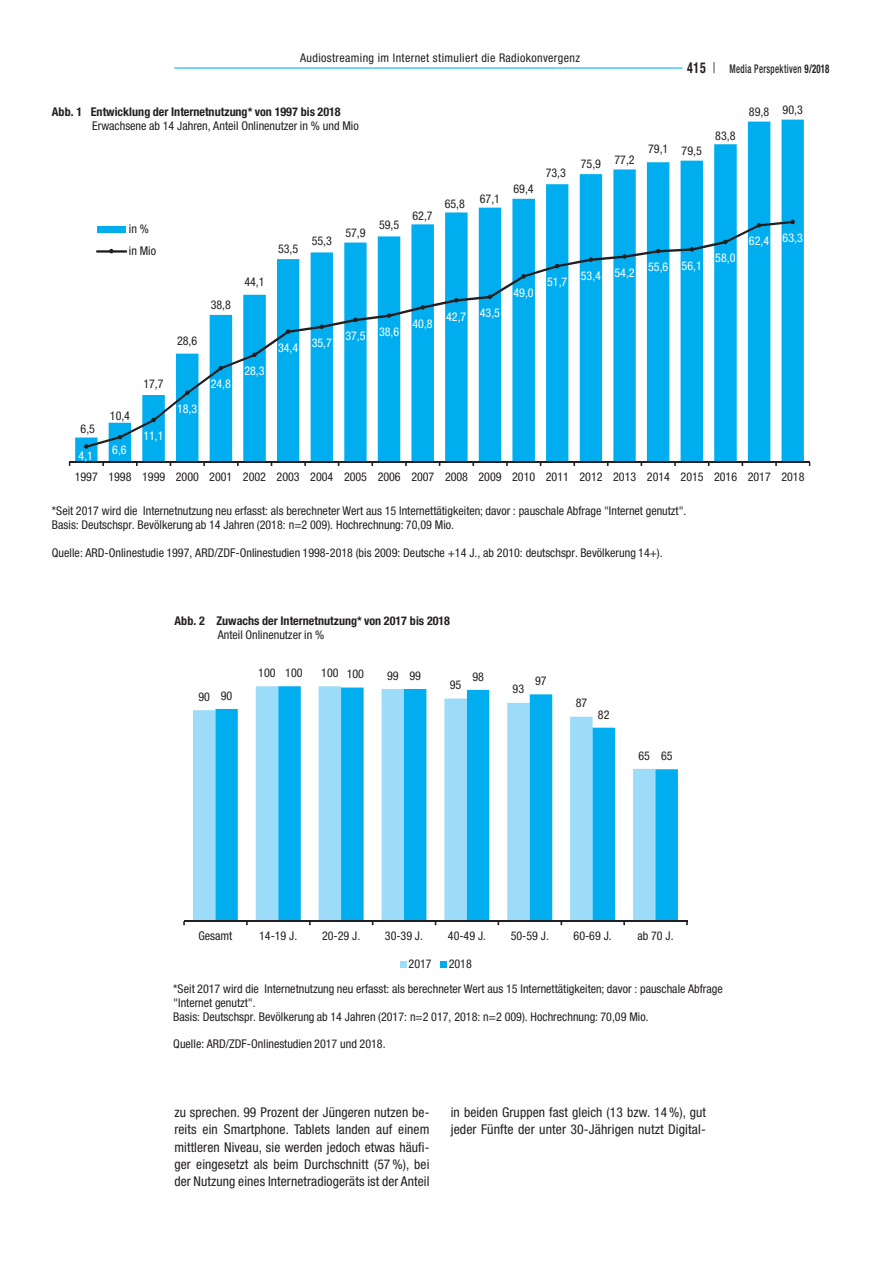
<style>
.page{position:relative;width:893px;height:1263px;background:#fff}
.page>*{position:absolute;margin:0;border:0;box-sizing:border-box;transform-origin:0 0}
.t1{font:condensed 13.5px/17.2px "Helvetica Neue LT Std";letter-spacing:.01em;color:#231f20}
.t2{font:condensed 12px/13.8px "Helvetica Neue LT Std";color:#231f20}
.t3{font:700 condensed 12px "Helvetica Neue LT Std";color:#231f20}
.t4{font:condensed 12px "Helvetica Neue LT Std";color:#fff}
.t5{font:condensed 12px "Helvetica Neue LT Std";letter-spacing:.03em;color:#231f20}
.t6{font:500 condensed 12px "Helvetica Neue LT Std";letter-spacing:.04em;color:#231f20;scale:.73 1}
.s1{font-weight:700;font-size:15px}
.s2{font-weight:300;font-size:15px}
.s3{font-weight:700}
</style>
<div class="page">
<hr style="left:174px;top:68px;width:508px;height:1px;background:#00aeef">
<svg style="left:75px;top:120px;width:729px;height:341px"></svg>
<hr style="left:70px;top:461px;width:740px;height:2px;background:#231f20">
<svg style="left:85px;top:221px;width:709px;height:227px;fill:#00aeef"></svg>
<svg style="left:84px;top:444px;width:4px;height:5px"></svg>
<svg style="left:118px;top:435px;width:4px;height:4px"></svg>
<svg style="left:151px;top:418px;width:5px;height:4px"></svg>
<svg style="left:185px;top:390px;width:4px;height:5px"></svg>
<svg style="left:218px;top:366px;width:5px;height:4px"></svg>
<svg style="left:252px;top:352px;width:5px;height:5px"></svg>
<svg style="left:286px;top:329px;width:4px;height:5px"></svg>
<svg style="left:319px;top:324px;width:5px;height:5px"></svg>
<svg style="left:353px;top:318px;width:5px;height:4px"></svg>
<svg style="left:387px;top:313px;width:4px;height:5px"></svg>
<svg style="left:420px;top:305px;width:5px;height:4px"></svg>
<svg style="left:454px;top:298px;width:4px;height:4px"></svg>
<svg style="left:488px;top:295px;width:4px;height:4px"></svg>
<svg style="left:521px;top:274px;width:5px;height:5px"></svg>
<svg style="left:555px;top:264px;width:4px;height:4px"></svg>
<svg style="left:589px;top:257px;width:4px;height:5px"></svg>
<svg style="left:622px;top:254px;width:5px;height:5px"></svg>
<svg style="left:656px;top:249px;width:4px;height:4px"></svg>
<svg style="left:690px;top:247px;width:4px;height:5px"></svg>
<svg style="left:723px;top:240px;width:4px;height:4px"></svg>
<svg style="left:757px;top:223px;width:4px;height:4px"></svg>
<svg style="left:790px;top:220px;width:5px;height:4px"></svg>
<div style="left:97px;top:226px;width:29px;height:7px;background:#00aeef"></div>
<hr style="left:96px;top:250px;width:31px;height:3px;background:#231f20">
<div style="left:193px;top:710px;width:22px;height:211px;background:#9cdcf8"></div>
<svg style="left:215px;top:686px;width:463px;height:235px"></svg>
<hr style="left:184px;top:921px;width:503px;height:1px;background:#231f20">
<svg style="left:400px;top:961px;width:6px;height:6px"></svg>
<svg style="left:440px;top:961px;width:6px;height:6px"></svg>
<svg style="left:75px;top:120px;width:354px;height:66px"></svg>
<p class="t5" style="left:300px;top:51px;width:281px">Audiostreaming im Internet stimuliert die Radiokonvergenz</p>
<p class="t3" style="left:52px;top:105px;width:290px">Abb. 1 Entwicklung der Internetnutzung* von 1997 bis 2018</p>
<p class="t2" style="left:92px;top:119px;width:268px">Erwachsene ab 14 Jahren, Anteil Onlinenutzer in % und Mio</p>
<p class="t3" style="left:52px;top:122px;width:290px">Abb. 1 Entwicklung der Internetnutzung* von 1997 bis 2018</p>
<p class="t2" style="left:546px;top:166px;width:22px">73,3</p>
<p class="t2" style="left:581px;top:155px;width:55px">75,9 77,2</p>
<p class="t6" style="left:687px;top:62px;width:196px"><span class="s1">415</span> <span class="s2">|</span> Media Perspektiven <span class="s3">9/2018</span></p>
<p class="t2" style="left:648px;top:143px;width:55px">79,1 79,5</p>
<p class="t2" style="left:715px;top:129px;width:22px">83,8</p>
<p class="t2" style="left:749px;top:104px;width:55px">89,8 90,3</p>
<p class="t2" style="left:81px;top:422px;width:16px">6,5</p>
<p class="t4" style="left:79px;top:449px;width:16px">4,1</p>
<p class="t2" style="left:129px;top:218px;width:29px;line-height:21.8px">in % in Mio</p>
<p class="t2" style="left:129px;top:227px;width:29px">in Mio</p>
<p class="t2" style="left:110px;top:409px;width:22px">10,4</p>
<p class="t4" style="left:112px;top:443px;width:16px">6,6</p>
<p class="t2" style="left:143px;top:377px;width:22px">17,7</p>
<p class="t4" style="left:143px;top:429px;width:22px">11,1</p>
<p class="t2" style="left:177px;top:334px;width:22px">28,6</p>
<p class="t4" style="left:177px;top:402px;width:22px">18,3</p>
<p class="t2" style="left:211px;top:298px;width:22px">38,8</p>
<p class="t2" style="left:244px;top:275px;width:22px">44,1</p>
<p class="t4" style="left:211px;top:377px;width:22px">24,8</p>
<p class="t4" style="left:244px;top:364px;width:22px">28,3</p>
<p class="t2" style="left:278px;top:242px;width:22px">53,5</p>
<p class="t2" style="left:312px;top:234px;width:22px">55,3</p>
<p class="t4" style="left:278px;top:338px;width:55px">34,4 35,7</p>
<p class="t2" style="left:345px;top:226px;width:22px">57,9</p>
<p class="t2" style="left:379px;top:218px;width:22px">59,5</p>
<p class="t2" style="left:412px;top:209px;width:22px">62,7</p>
<p class="t2" style="left:445px;top:194px;width:57px">65,8 67,1</p>
<p class="t2" style="left:513px;top:182px;width:22px">69,4</p>
<p class="t4" style="left:345px;top:327px;width:55px">37,5 38,6</p>
<p class="t4" style="left:412px;top:316px;width:22px">40,8</p>
<p class="t4" style="left:446px;top:308px;width:55px">42,7 43,5</p>
<p class="t4" style="left:513px;top:285px;width:22px">49,0</p>
<p class="t4" style="left:547px;top:275px;width:22px">51,7</p>
<p class="t4" style="left:581px;top:263px;width:122px">53,4 54,2 55,6 56,1</p>
<p class="t4" style="left:715px;top:251px;width:22px">58,0</p>
<p class="t4" style="left:749px;top:233px;width:55px">62,4 63,3</p>
<p class="t2" style="left:75px;top:469px;width:731px">1997 1998 1999 2000 2001 2002 2003 2004 2005 2006 2007 2008 2009 2010 2011 2012 2013 2014 2015 2016 2017 2018</p>
<p class="t2" style="left:52px;top:501px;width:404px">Basis: Deutschspr. Bevölkerung ab 14 Jahren (2018: n=2 009). Hochrechnung: 70,09 Mio.</p>
<p class="t2" style="left:52px;top:504px;width:636px">*Seit 2017 wird die Internetnutzung neu erfasst: als berechneter Wert aus 15 Internettätigkeiten; davor : pauschale Abfrage "Internet genutzt".<br>Basis: Deutschspr. Bevölkerung ab 14 Jahren (2018: n=2 009). Hochrechnung: 70,09 Mio.</p>
<p class="t2" style="left:52px;top:545px;width:612px">Quelle: ARD-Onlinestudie 1997, ARD/ZDF-Onlinestudien 1998-2018 (bis 2009: Deutsche +14 J., ab 2010: deutschspr. Bevölkerung 14+).</p>
<p class="t3" style="left:175px;top:614px;width:277px">Abb. 2 Zuwachs der Internetnutzung* von 2017 bis 2018</p>
<p class="t2" style="left:218px;top:628px;width:108px">Anteil Onlinenutzer in %</p>
<p class="t2" style="left:198px;top:690px;width:13px">90</p>
<p class="t2" style="left:221px;top:688px;width:13px">90</p>
<p class="t2" style="left:258px;top:666px;width:19px">100</p>
<p class="t2" style="left:321px;top:666px;width:19px">100</p>
<p class="t2" style="left:387px;top:668px;width:13px">99</p>
<p class="t2" style="left:285px;top:666px;width:19px">100</p>
<p class="t2" style="left:347px;top:667px;width:19px">100</p>
<p class="t2" style="left:409px;top:668px;width:13px">99</p>
<p class="t2" style="left:472px;top:669px;width:13px">98</p>
<p class="t2" style="left:450px;top:678px;width:13px">95</p>
<p class="t2" style="left:513px;top:682px;width:13px">93</p>
<p class="t2" style="left:535px;top:674px;width:13px">97</p>
<p class="t2" style="left:576px;top:696px;width:13px">87</p>
<p class="t2" style="left:598px;top:707px;width:13px">82</p>
<p class="t2" style="left:638px;top:748px;width:13px">65</p>
<p class="t2" style="left:661px;top:749px;width:13px">65</p>
<p class="t2" style="left:199px;top:929px;width:35px">Gesamt</p>
<p class="t2" style="left:259px;top:929px;width:40px">14-19 J.</p>
<p class="t2" style="left:322px;top:929px;width:40px">20-29 J.</p>
<p class="t2" style="left:385px;top:929px;width:40px">30-39 J.</p>
<p class="t2" style="left:448px;top:929px;width:40px">40-49 J.</p>
<p class="t2" style="left:511px;top:929px;width:40px">50-59 J.</p>
<p class="t2" style="left:574px;top:929px;width:40px">60-69 J.</p>
<p class="t2" style="left:637px;top:929px;width:38px">ab 70 J.</p>
<p class="t2" style="left:409px;top:957px;width:25px">2017</p>
<p class="t2" style="left:449px;top:957px;width:25px">2018</p>
<p class="t2" style="left:173px;top:982px;width:551px">*Seit 2017 wird die Internetnutzung neu erfasst: als berechneter Wert aus 15 Internettätigkeiten; davor : pauschale Abfrage "Internet genutzt".<br>Basis: Deutschspr. Bevölkerung ab 14 Jahren (2017: n=2 017, 2018: n=2 009). Hochrechnung: 70,09 Mio.</p>
<p class="t2" style="left:173px;top:1037px;width:214px">Quelle: ARD/ZDF-Onlinestudien 2017 und 2018.</p>
<p class="t1" style="left:174px;top:1104px;width:257px;text-align:justify">zu sprechen. 99 Prozent der Jüngeren nutzen be&shy;reits ein Smartphone. Tablets landen auf einem mittleren Niveau, sie werden jedoch etwas häufi&shy;ger eingesetzt als beim Durchschnitt (57%), bei der Nutzung eines Internetradiogeräts ist der Anteil</p>
<p class="t1" style="left:451px;top:1104px;width:257px">in beiden Gruppen fast gleich (13 bzw. 14%), gut jeder Fünfte der unter 30-Jährigen nutzt Digital-</p>
</div>
